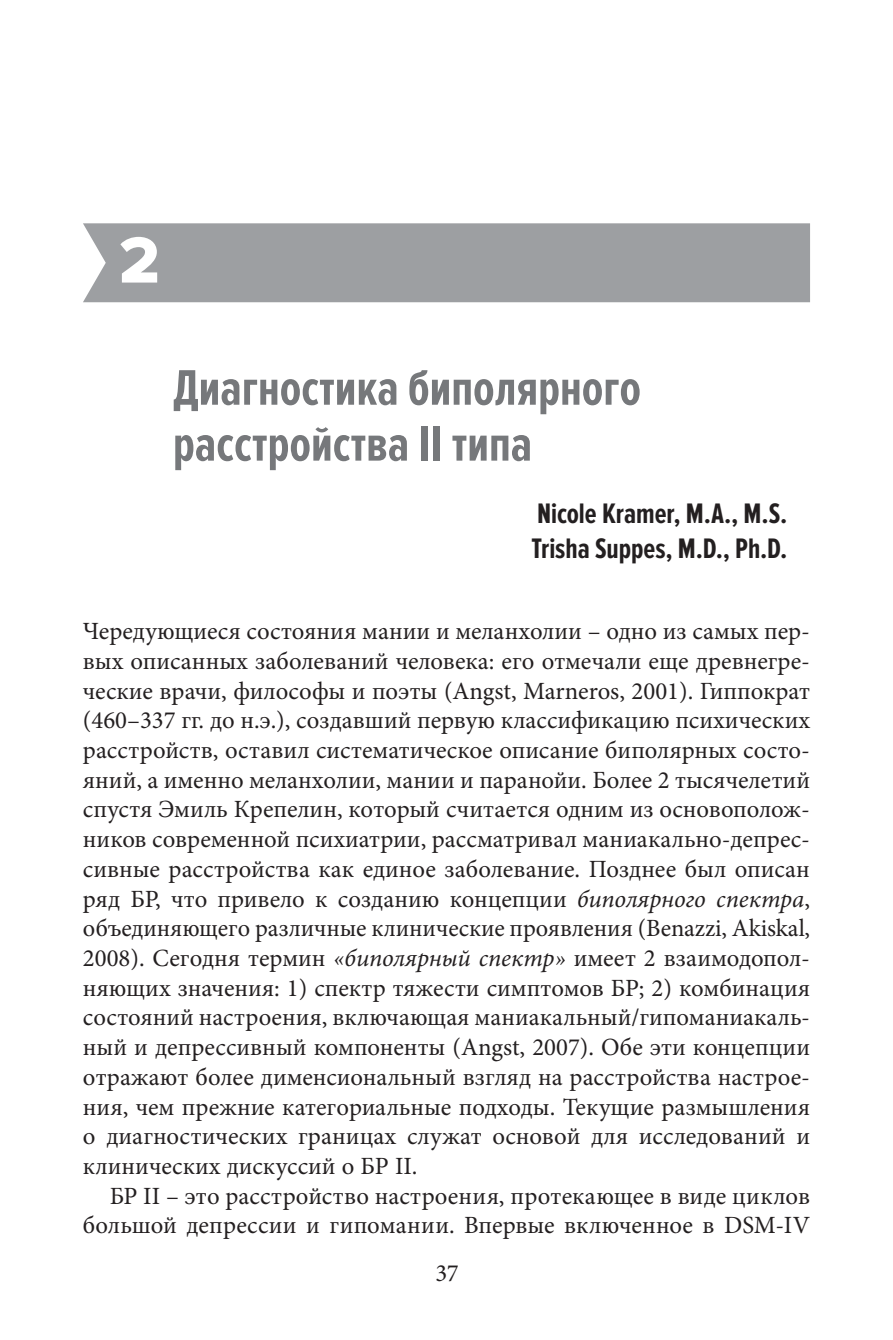
<style>
.page{position:relative;width:893px;height:1340px;background:#fff}
.page>*{position:absolute;margin:0;border:0;box-sizing:border-box;transform-origin:0 0}
.t1{font:67.5px "Proxima Nova Extrabld";color:#fff}
.t2{font:700 51.75px/55.8px "Proxima Nova Ex Cn";color:#76787b}
.t3{font:700 29.25px/35.1px "Proxima Nova Ex Cn";color:#231f20}
.t4{font:24.75px/29.7px "Minion Pro";color:#231f20;text-align:justify}
.s1{font-style:italic}
</style>
<div class="page">
<div style="left:83px;top:223px;width:727px;height:79px;background:#9d9fa2"></div>
<h1 class="t1" style="left:119px;top:221px;width:42px">2</h1>
<h2 class="t2" style="left:173px;top:361px;width:470px">Диагностика биполярного расстройства II типа</h2>
<p class="t3" style="left:532px;top:496px;width:257px">Nicole Kramer, M.A., M.S.<br>Trisha Suppes, M.D., Ph.D.</p>
<p class="t4" style="left:83px;top:616px;width:729px">Чередующиеся состояния мании и меланхолии – одно из самых пер&shy;вых описанных заболеваний человека: его отмечали еще древнегре&shy;ческие врачи, философы и поэты (Angst, Marneros, 2001). Гиппократ (460–337 гг. до н.э.), создавший первую классификацию психических расстройств, оставил систематическое описание биполярных состо&shy;яний, а именно меланхолии, мании и паранойи. Более 2 тысячелетий спустя Эмиль Крепелин, который считается одним из основополож&shy;ников современной психиатрии, рассматривал маниакально-депрес&shy;сивные расстройства как единое заболевание. Позднее был описан ряд БР, что привело к созданию концепции <span class="s1">биполярного спектра</span>, объединяющего различные клинические проявления (Benazzi, Akiskal, 2008). Сегодня термин <span class="s1">«биполярный спектр»</span> имеет 2 взаимодопол&shy;няющих значения: 1) спектр тяжести симптомов БР; 2) комбинация состояний настроения, включающая маниакальный/гипоманиакаль&shy;ный и депрессивный компоненты (Angst, 2007). Обе эти концепции отражают более дименсиональный взгляд на расстройства настрое&shy;ния, чем прежние категориальные подходы. Текущие размышления о диагностических границах служат основой для исследований и клинических дискуссий о БР II.</p>
<p class="t4" style="left:83px;top:1181px;width:729px;text-align:right">БР II – это расстройство настроения, протекающее в виде циклов большой депрессии и гипомании. Впервые включенное в DSM-IV</p>
<p class="t4" style="left:436px;top:1258px;width:25px">37</p>
</div>
